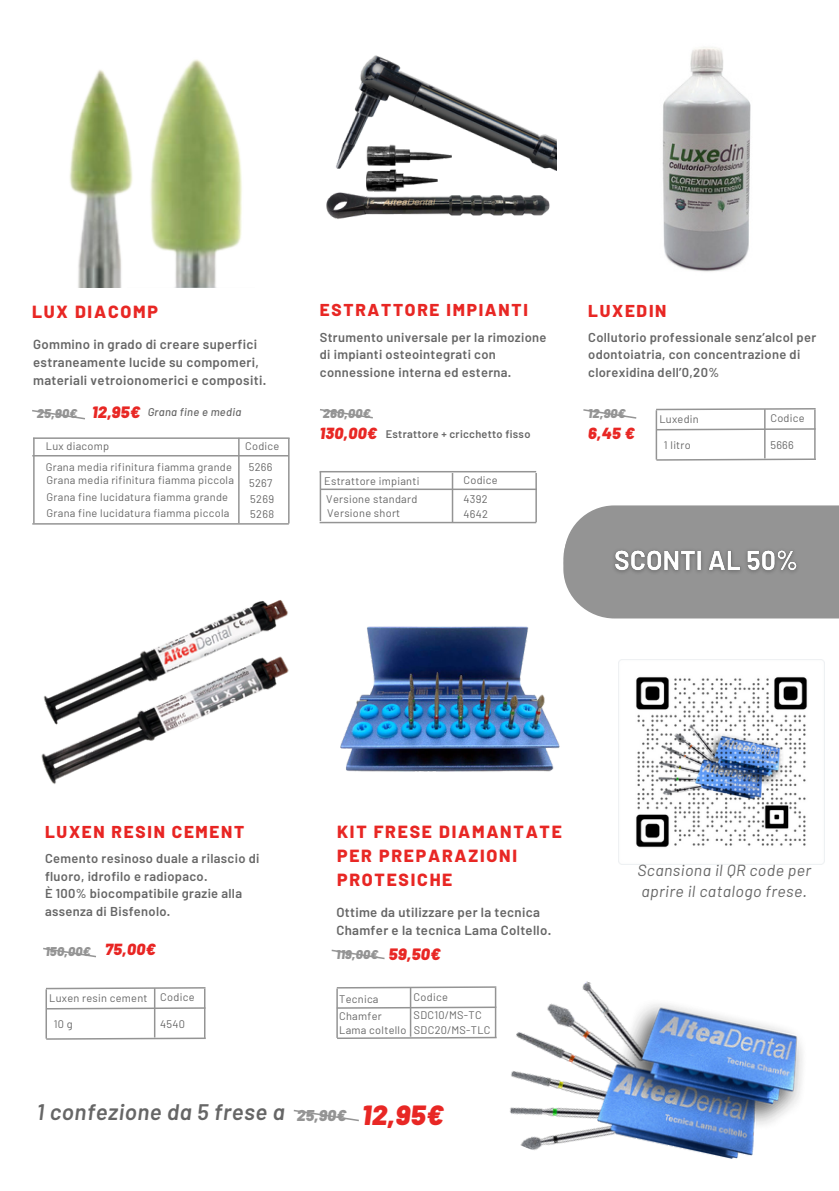
<style>
.page{position:relative;width:839px;height:1191px;background:#fff}
.page>*{position:absolute;margin:0;border:0;box-sizing:border-box;transform-origin:0 0}
.t1{font:italic 900 27.6px "Barlow";color:#e82724}
.t2{font:italic 600 22.4px "Barlow";letter-spacing:.025em;color:#666}
.t3{font:800 17.6px/24.2px "Barlow";letter-spacing:.1em;color:#e82724}
.t4{font:800 17.2px "Barlow";letter-spacing:.1em;color:#e82724}
.t5{font:800 17.2px "Barlow";letter-spacing:.1em;color:#e82523}
.t6{font:italic 900 16.4px "Barlow";letter-spacing:.025em;color:#e82724}
.t7{font:italic 16px/21.4px "Barlow";letter-spacing:.025em;color:#666}
.t8{font:italic 900 16px "Barlow";letter-spacing:.025em;color:#e82724}
.t9{font:italic 900 16px "Barlow";color:#e82523}
.t10{font:italic 900 15.6px "Barlow";color:#949494}
.t11{font:600 13.2px/17.8px "Barlow";letter-spacing:.025em;color:#666}
.t12{font:600 12.8px/17.6px "Barlow";letter-spacing:.025em;color:#666}
.t13{font:italic 900 12.8px "Barlow";letter-spacing:.025em;color:#949494}
.t14{font:italic 500 11.2px "Barlow";letter-spacing:.025em;color:#666}
.t15{font:11px "Barlow";letter-spacing:.025em;color:#666}
.t16{font:600 11px "Barlow";letter-spacing:.025em;color:#666}
</style>
<div class="page">
<img style="left:340px;top:626px;width:220px;height:146px">
<img style="left:159px;top:59px;width:83px;height:229px">
<img style="left:69px;top:70px;width:90px;height:217px">
<img style="left:494px;top:981px;width:103px;height:169px">
<img style="left:597px;top:994px;width:206px;height:165px">
<svg style="left:563px;top:505px;width:275px;height:114px"></svg>
<img style="left:326px;top:55px;width:230px;height:164px">
<img style="left:662px;top:47px;width:89px;height:225px">
<svg style="left:32px;top:410px;width:53px;height:10px"></svg>
<svg style="left:320px;top:409px;width:53px;height:10px"></svg>
<svg style="left:583px;top:409px;width:54px;height:10px"></svg>
<svg style="left:331px;top:949px;width:54px;height:10px"></svg>
<svg style="left:293px;top:1109px;width:66px;height:13px"></svg>
<img style="left:618px;top:659px;width:206px;height:206px">
<img style="left:608px;top:543px;width:195px;height:35px">
<hr style="left:33px;top:438px;width:2px;height:85px;background:#949494">
<hr style="left:32px;top:523px;width:257px;height:2px;background:#949494">
<hr style="left:288px;top:438px;width:1px;height:86px;background:#949494">
<hr style="left:238px;top:438px;width:1px;height:85px;background:#949494">
<hr style="left:32px;top:455px;width:257px;height:2px;background:#949494">
<hr style="left:33px;top:437px;width:256px;height:2px;background:#949494">
<svg style="left:338px;top:1006px;width:160px;height:4px"></svg>
<svg style="left:336px;top:986px;width:162px;height:3px"></svg>
<hr style="left:336px;top:989px;width:2px;height:49px;background:#949494">
<hr style="left:410px;top:987px;width:1px;height:50px;background:#949494">
<hr style="left:495px;top:988px;width:1px;height:49px;background:#949494">
<svg style="left:336px;top:1036px;width:162px;height:4px"></svg>
<img style="left:41px;top:600px;width:248px;height:184px">
<svg style="left:43px;top:947px;width:53px;height:11px"></svg>
<svg style="left:47px;top:1007px;width:159px;height:3px"></svg>
<svg style="left:46px;top:987px;width:160px;height:3px"></svg>
<hr style="left:45px;top:989px;width:2px;height:50px;background:#949494">
<hr style="left:154px;top:988px;width:1px;height:50px;background:#949494">
<hr style="left:204px;top:989px;width:1px;height:49px;background:#949494">
<svg style="left:45px;top:1037px;width:161px;height:3px"></svg>
<hr style="left:319px;top:472px;width:2px;height:49px;background:#949494">
<hr style="left:320px;top:489px;width:217px;height:1px;background:#949494">
<hr style="left:452px;top:473px;width:1px;height:49px;background:#949494">
<hr style="left:535px;top:473px;width:2px;height:49px;background:#949494">
<hr style="left:319px;top:522px;width:217px;height:1px;background:#949494">
<hr style="left:319px;top:471px;width:217px;height:1px;background:#949494">
<svg style="left:657px;top:427px;width:159px;height:4px"></svg>
<svg style="left:656px;top:408px;width:160px;height:3px"></svg>
<hr style="left:655px;top:410px;width:2px;height:50px;background:#949494">
<hr style="left:764px;top:409px;width:1px;height:49px;background:#949494">
<hr style="left:814px;top:410px;width:1px;height:49px;background:#949494">
<svg style="left:655px;top:458px;width:161px;height:3px"></svg>
<p class="t4" style="left:320px;top:299px;width:209px">ESTRATTORE IMPIANTI</p>
<p class="t12" style="left:320px;top:328px;width:228px">Strumento universale per la rimozione di impianti osteointegrati con connessione interna ed esterna.</p>
<p class="t3" style="left:32px;top:298px;width:127px">LUX DIACOMP</p>
<p class="t11" style="left:33px;top:335px;width:235px">Gommino in grado di creare superfici estraneamente lucide su compomeri, materiali vetroionomerici e compositi.</p>
<p class="t14" style="left:148px;top:404px;width:95px">Grana fine e media</p>
<p class="t4" style="left:588px;top:300px;width:80px">LUXEDIN</p>
<p class="t12" style="left:588px;top:328px;width:229px">Collutorio professionale senz’alcol per odontoiatria, con concentrazione di clorexidina dell’0,20%</p>
<p class="t6" style="left:92px;top:402px;width:50px">12,95€</p>
<p class="t13" style="left:37px;top:405px;width:42px">25,90€</p>
<p class="t13" style="left:322px;top:405px;width:50px">260,00€</p>
<p class="t13" style="left:588px;top:405px;width:39px">12,90€</p>
<p class="t15" style="left:770px;top:411px;width:36px">Codice</p>
<p class="t15" style="left:659px;top:412px;width:41px">Luxedin</p>
<p class="t15" style="left:245px;top:439px;width:36px">Codice</p>
<p class="t15" style="left:46px;top:439px;width:65px">Lux diacomp</p>
<p class="t15" style="left:46px;top:460px;width:188px">Grana media rifinitura fiamma grande</p>
<p class="t15" style="left:249px;top:460px;width:25px">5266</p>
<p class="t15" style="left:249px;top:476px;width:25px">5267</p>
<p class="t15" style="left:250px;top:492px;width:25px">5269</p>
<p class="t15" style="left:47px;top:473px;width:189px">Grana media rifinitura fiamma piccola</p>
<p class="t15" style="left:47px;top:490px;width:183px">Grana fine lucidatura fiamma grande</p>
<p class="t15" style="left:47px;top:506px;width:184px">Grana fine lucidatura fiamma piccola</p>
<p class="t15" style="left:250px;top:507px;width:25px">5268</p>
<p class="t8" style="left:320px;top:423px;width:59px">130,00€</p>
<p class="t16" style="left:386px;top:427px;width:146px">Estrattore + cricchetto fisso</p>
<p class="t15" style="left:324px;top:474px;width:97px">Estrattore impianti</p>
<p class="t15" style="left:463px;top:473px;width:36px">Codice</p>
<p class="t15" style="left:463px;top:492px;width:26px">4392</p>
<p class="t15" style="left:326px;top:492px;width:93px">Versione standard</p>
<p class="t15" style="left:327px;top:506px;width:75px">Versione short</p>
<p class="t15" style="left:463px;top:507px;width:26px">4642</p>
<p class="t8" style="left:588px;top:423px;width:48px">6,45 €</p>
<p class="t15" style="left:664px;top:438px;width:28px">1 litro</p>
<p class="t15" style="left:770px;top:438px;width:25px">5666</p>
<p class="t5" style="left:45px;top:820px;width:201px">LUXEN RESIN CEMENT</p>
<p class="t12" style="left:45px;top:849px;width:216px">Cemento resinoso duale a rilascio di fluoro, idrofilo e radiopaco.</p>
<p class="t12" style="left:45px;top:884px;width:199px">È 100% biocompatibile grazie alla assenza di Bisfenolo.</p>
<p class="t13" style="left:45px;top:943px;width:47px">150,00€</p>
<p class="t9" style="left:105px;top:939px;width:52px">75,00€</p>
<p class="t15" style="left:49px;top:991px;width:100px">Luxen resin cement</p>
<p class="t15" style="left:160px;top:1017px;width:26px">4540</p>
<p class="t15" style="left:160px;top:990px;width:36px">Codice</p>
<p class="t15" style="left:54px;top:1017px;width:20px">10 g</p>
<p class="t3" style="left:337px;top:819px;width:226px">KIT FRESE DIAMANTATE</p>
<p class="t3" style="left:337px;top:843px;width:181px">PER PREPARAZIONI<br>PROTESICHE</p>
<p class="t11" style="left:336px;top:902px;width:216px">Ottime da utilizzare per la tecnica<br>Chamfer e la tecnica Lama Coltello.</p>
<p class="t13" style="left:336px;top:946px;width:43px">119,00€</p>
<p class="t6" style="left:389px;top:944px;width:53px">59,50€</p>
<p class="t15" style="left:339px;top:992px;width:41px">Tecnica</p>
<p class="t15" style="left:413px;top:990px;width:36px">Codice</p>
<p class="t15" style="left:413px;top:1008px;width:70px">SDC10/MS-TC</p>
<p class="t15" style="left:339px;top:1009px;width:44px">Chamfer</p>
<p class="t15" style="left:339px;top:1023px;width:69px">Lama coltello</p>
<p class="t15" style="left:414px;top:1023px;width:78px">SDC20/MS-TLC</p>
<p class="t2" style="left:37px;top:1098px;width:249px">1 confezione da 5 frese a</p>
<p class="t1" style="left:362px;top:1097px;width:83px">12,95€</p>
<p class="t10" style="left:297px;top:1105px;width:51px">25,90€</p>
<p class="t7" style="left:637px;top:859px;width:175px">Scansiona il QR code per aprire il catalogo frese.</p>
</div>
